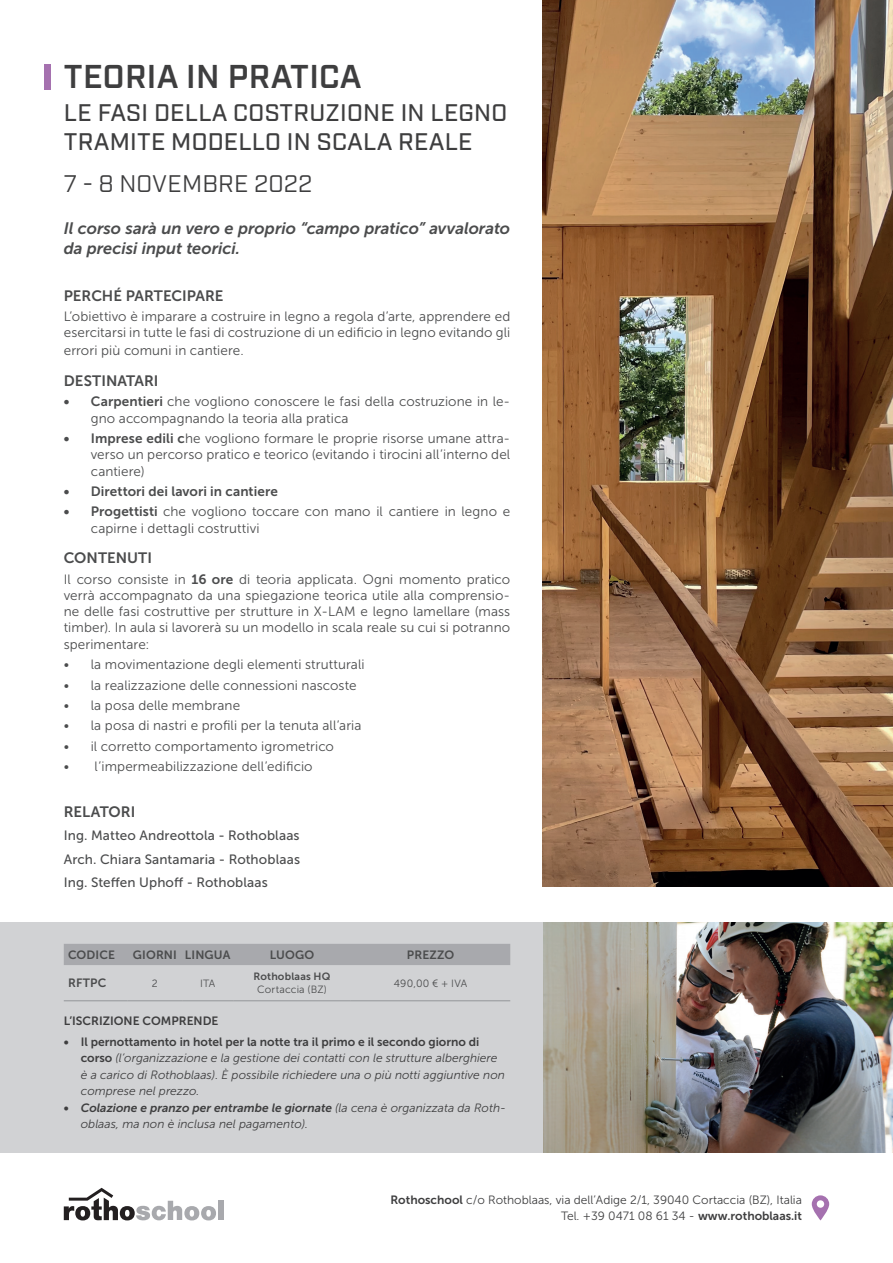
<style>
.page{position:relative;width:893px;height:1263px;background:#fff}
.page>*{position:absolute;margin:0;border:0;box-sizing:border-box;transform-origin:0 0}
.t1{font:600 33px "Industry";letter-spacing:.01em;color:#3e3e3f}
.t2{font:500 24px/28.8px "Industry";letter-spacing:.01em;color:#3e3e3f}
.t3{font:24px "Industry";letter-spacing:.01em;color:#3e3e3f}
.t4{font:italic 16.5px/19.8px "Museo Sans 700";letter-spacing:-.005em;color:#4b4c4d}
.t5{font:15px "Museo Sans 700";color:#4b4c4d}
.t6{font:13.5px/16.2px "Museo Sans 300";letter-spacing:.005em;color:#4b4c4d}
.t7{font:13.5px/23.4px "Museo Sans 500";letter-spacing:.01em;color:#4b4c4d;text-align:justify}
.t8{font:13.5px "Museo Sans 700";letter-spacing:.005em;color:#4b4c4d}
.t9{font:italic 12px/16.5px "Museo Sans 300";color:#3e3e3f}
.t10{font:12px/16.5px "Museo Sans 300";color:#3e3e3f;text-align:right}
.t11{font:12px "Museo Sans 700";color:#3e3e3f}
.t12{font:italic 12px "Museo Sans 700";color:#3e3e3f}
.t13{font:12px "Museo Sans 700";letter-spacing:.01em;color:#4b4c4d}
.t14{font:10.5px "Museo Sans 300";letter-spacing:.015em;color:#4b4c4d}
.t15{font:10.5px "Museo Sans 700";letter-spacing:.02em;color:#4b4c4d}
.s1{font-family:"Museo Sans 700"}
.s2{font-family:"Museo Sans 700";font-style:normal}
.s3{font-family:"Museo Sans 300"}
</style>
<div class="page">
<img style="left:542px;top:0;width:351px;height:886px">
<img style="left:542px;top:923px;width:351px;height:229px">
<svg style="left:812px;top:1195px;width:17px;height:25px"></svg>
<div style="left:0;top:922px;width:542px;height:231px;background:#d1d2d4"></div>
<div style="left:64px;top:944px;width:446px;height:21px;background:#a8a9ad"></div>
<hr style="left:64px;top:1000px;width:64px;height:1px;background:#939598">
<hr style="left:128px;top:1000px;width:54px;height:1px;background:#939598">
<hr style="left:182px;top:1000px;width:51px;height:1px;background:#939598">
<hr style="left:233px;top:1000px;width:118px;height:1px;background:#939598">
<hr style="left:351px;top:1000px;width:159px;height:1px;background:#939598">
<div style="left:45px;top:64px;width:6px;height:25px;background:#a571af"></div>
<div style="left:218px;top:1201px;width:5px;height:19px;background:#a8a9ad"></div>
<svg style="left:64px;top:1188px;width:152px;height:32px"></svg>
<h1 class="t1" style="left:64px;top:57px;width:299px">TEORIA IN PRATICA</h1>
<h2 class="t2" style="left:64px;top:99px;width:445px">LE FASI DELLA COSTRUZIONE IN LEGNO<br>TRAMITE MODELLO IN SCALA REALE</h2>
<h2 class="t3" style="left:64px;top:170px;width:250px">7 - 8 NOVEMBRE 2022</h2>
<p class="t4" style="left:64px;top:218px;width:448px">Il corso sarà un vero e proprio “campo pratico” avvalorato da precisi input teorici.</p>
<p class="t5" style="left:64px;top:287px;width:161px">PERCHÉ PARTECIPARE</p>
<p class="t6" style="left:64px;top:308px;width:448px">L’obiettivo è imparare a costruire in legno a regola d’arte, apprendere ed esercitarsi in tutte le fasi di costruzione di un edificio in legno evitando gli</p>
<p class="t6" style="left:64px;top:343px;width:181px">errori più comuni in cantiere.</p>
<p class="t5" style="left:64px;top:372px;width:96px">DESTINATARI</p>
<p class="t6" style="left:91px;top:394px;width:421px;text-indent:-27px"><span class="s1">• Carpentieri</span> che vogliono conoscere le fasi della costruzione in le&shy;gno accompagnando la teoria alla pratica</p>
<p class="t6" style="left:91px;top:430px;width:421px;text-align:justify;text-indent:-27px"><span class="s1">• Imprese edili c</span>he vogliono formare le proprie risorse umane attra&shy;verso un percorso pratico e teorico (evitando i tirocini all’interno del cantiere)</p>
<p class="t8" style="left:64px;top:484px;width:216px">• Direttori dei lavori in cantiere</p>
<p class="t6" style="left:91px;top:504px;width:421px;text-indent:-27px"><span class="s1">• Progettisti</span> che vogliono toccare con mano il cantiere in legno e capirne i dettagli costruttivi</p>
<p class="t5" style="left:64px;top:550px;width:90px">CONTENUTI</p>
<p class="t6" style="left:64px;top:571px;width:448px;text-align:justify">Il corso consiste in <span class="s1">16 ore</span> di teoria applicata. Ogni momento pratico verrà accompagnato da una spiegazione teorica utile alla comprensio&shy;ne delle fasi costruttive per strutture in X-LAM e legno lamellare (mass timber). In aula si lavorerà su un modello in scala reale su cui si potranno sperimentare:</p>
<p class="t6" style="left:64px;top:656px;width:302px">• la movimentazione degli elementi strutturali</p>
<p class="t6" style="left:64px;top:677px;width:294px">• la realizzazione delle connessioni nascoste</p>
<p class="t6" style="left:64px;top:697px;width:178px">• la posa delle membrane</p>
<p class="t6" style="left:64px;top:718px;width:299px">• la posa di nastri e profili per la tenuta all’aria</p>
<p class="t6" style="left:64px;top:738px;width:272px">• il corretto comportamento igrometrico</p>
<p class="t6" style="left:64px;top:759px;width:250px">• l’impermeabilizzazione dell’edificio</p>
<p class="t5" style="left:64px;top:803px;width:73px">RELATORI</p>
<p class="t7" style="left:64px;top:824px;width:238px">Ing. Matteo Andreottola - Rothoblaas Arch. Chiara Santamaria - Rothoblaas Ing. Steffen Uphoff - Rothoblaas</p>
<p class="t13" style="left:68px;top:948px;width:48px">CODICE</p>
<p class="t13" style="left:133px;top:948px;width:99px">GIORNI LINGUA</p>
<p class="t13" style="left:270px;top:948px;width:46px">LUOGO</p>
<p class="t13" style="left:407px;top:948px;width:49px">PREZZO</p>
<p class="t13" style="left:68px;top:976px;width:40px">RFTPC</p>
<p class="t14" style="left:152px;top:977px;width:7px">2</p>
<p class="t14" style="left:200px;top:977px;width:17px">ITA</p>
<p class="t15" style="left:254px;top:971px;width:78px">Rothoblaas HQ</p>
<p class="t14" style="left:257px;top:984px;width:71px">Cortaccia (BZ)</p>
<p class="t14" style="left:394px;top:977px;width:75px">490,00 € + IVA</p>
<p class="t11" style="left:64px;top:1014px;width:156px">L’ISCRIZIONE COMPRENDE</p>
<p class="t11" style="left:64px;top:1035px;width:417px">• Il pernottamento in hotel per la notte tra il primo e il secondo giorno di</p>
<p class="t9" style="left:81px;top:1050px;width:426px"><span class="s2">corso</span> (l’organizzazione e la gestione dei contatti con le strutture alberghiere è a carico di Rothoblaas). È possibile richiedere una o più notti aggiuntive non comprese nel prezzo.</p>
<p class="t12" style="left:64px;top:1101px;width:444px">• Colazione e pranzo per entrambe le giornate <span class="s3">(la cena è organizzata da Roth-</span></p>
<p class="t9" style="left:81px;top:1116px;width:229px">oblaas, ma non è inclusa nel pagamento).</p>
<p class="t10" style="left:390px;top:1192px;width:413px"><span class="s1">Rothoschool</span> c/o Rothoblaas, via dell’Adige 2/1, 39040 Cortaccia (BZ), Italia<br>Tel. +39 0471 08 61 34 - <span class="s1">www.rothoblaas.it</span></p>
</div>
